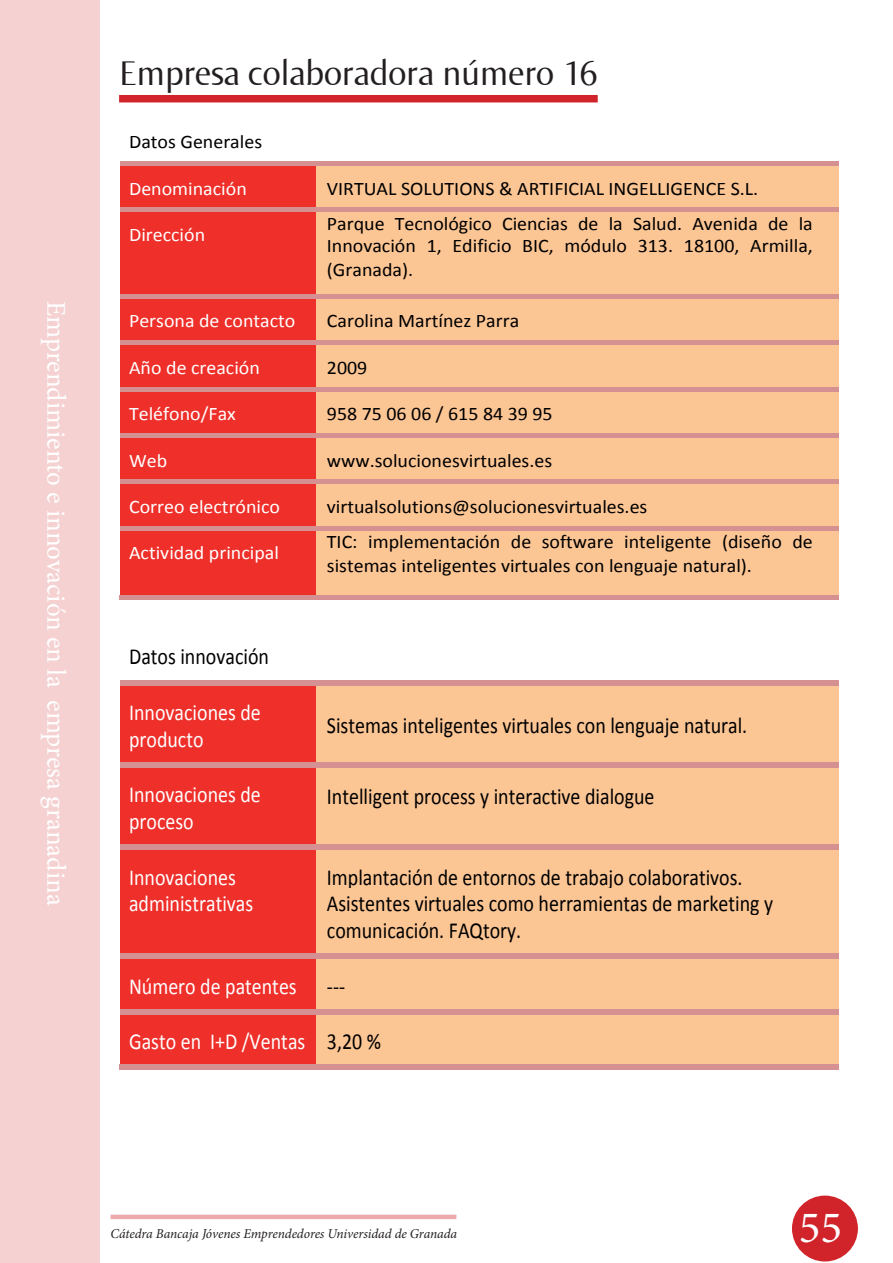
<style>
.page{position:relative;width:893px;height:1263px;background:#fff}
.page>*{position:absolute;margin:0;border:0;box-sizing:border-box;transform-origin:0 0}
.t1{font:45px "Minion Pro";color:#fff}
.t2{font:36px "Norma";color:#231f20}
.t3{font:27px "Minion Pro";letter-spacing:-.01em;color:#fff}
.t4{font:22.95px/26.8px "Calibri";color:#000;scale:.87 1}
.t5{font:22.95px/26.8px "Calibri";color:#fff;scale:.87 1}
.t6{font:19.2px/23.2px "Calibri";color:#000;text-align:justify;scale:1.04 1}
.t7{font:19.2px "Calibri";color:#fff;scale:1.04 1}
.t8{font:italic 13.5px "Minion Pro";letter-spacing:-.005em;color:#231f20}
.s1{color:#000}
</style>
<div class="page">
<div style="left:793px;top:1196px;width:64px;height:65px;background:#d1232a;border-radius:50%"></div>
<div style="left:792px;top:1195px;width:66px;height:66px;border:2px solid #d1232a;border-radius:50%"></div>
<div style="left:0;top:1px;width:100px;height:1262px;background:#f5d1d2"></div>
<hr style="left:111px;top:1215px;width:345px;height:4px;background:#eda9ac">
<div style="left:119px;top:95px;width:479px;height:7px;background:#d1232a"></div>
<div style="left:121px;top:166px;width:196px;height:41px;background:#ee2f2a"></div>
<div style="left:317px;top:166px;width:522px;height:41px;background:#fcc594"></div>
<div style="left:121px;top:161px;width:196px;height:5px;background:#d59092"></div>
<svg style="left:317px;top:161px;width:5px;height:5px"></svg>
<div style="left:322px;top:161px;width:517px;height:5px;background:#d59092"></div>
<div style="left:121px;top:212px;width:196px;height:82px;background:#ee2f2a"></div>
<div style="left:317px;top:212px;width:522px;height:82px;background:#fcc594"></div>
<div style="left:121px;top:207px;width:196px;height:5px;background:#d59092"></div>
<svg style="left:317px;top:207px;width:5px;height:5px"></svg>
<div style="left:322px;top:207px;width:517px;height:5px;background:#d59092"></div>
<div style="left:121px;top:299px;width:196px;height:41px;background:#ee2f2a"></div>
<div style="left:317px;top:299px;width:522px;height:41px;background:#fcc594"></div>
<div style="left:121px;top:294px;width:196px;height:5px;background:#d59092"></div>
<svg style="left:317px;top:294px;width:5px;height:5px"></svg>
<div style="left:322px;top:294px;width:517px;height:5px;background:#d59092"></div>
<div style="left:121px;top:345px;width:196px;height:42px;background:#ee2f2a"></div>
<div style="left:317px;top:345px;width:522px;height:42px;background:#fcc594"></div>
<div style="left:121px;top:340px;width:196px;height:5px;background:#d59092"></div>
<svg style="left:317px;top:340px;width:5px;height:5px"></svg>
<div style="left:322px;top:340px;width:517px;height:5px;background:#d59092"></div>
<div style="left:121px;top:391px;width:196px;height:42px;background:#ee2f2a"></div>
<div style="left:317px;top:391px;width:522px;height:42px;background:#fcc594"></div>
<hr style="left:121px;top:387px;width:196px;height:4px;background:#d59092">
<svg style="left:317px;top:387px;width:5px;height:4px"></svg>
<hr style="left:322px;top:387px;width:517px;height:4px;background:#d59092">
<div style="left:121px;top:438px;width:196px;height:41px;background:#ee2f2a"></div>
<div style="left:317px;top:438px;width:522px;height:41px;background:#fcc594"></div>
<div style="left:121px;top:433px;width:196px;height:5px;background:#d59092"></div>
<svg style="left:317px;top:433px;width:5px;height:5px"></svg>
<div style="left:322px;top:433px;width:517px;height:5px;background:#d59092"></div>
<div style="left:121px;top:484px;width:196px;height:42px;background:#ee2f2a"></div>
<div style="left:317px;top:484px;width:522px;height:42px;background:#fcc594"></div>
<div style="left:121px;top:479px;width:196px;height:5px;background:#d59092"></div>
<svg style="left:317px;top:479px;width:5px;height:5px"></svg>
<div style="left:322px;top:479px;width:517px;height:5px;background:#d59092"></div>
<div style="left:121px;top:531px;width:196px;height:64px;background:#ee2f2a"></div>
<div style="left:317px;top:531px;width:522px;height:64px;background:#fcc594"></div>
<div style="left:121px;top:526px;width:196px;height:5px;background:#d59092"></div>
<svg style="left:317px;top:526px;width:5px;height:5px"></svg>
<div style="left:322px;top:526px;width:517px;height:5px;background:#d59092"></div>
<hr style="left:119px;top:595px;width:198px;height:4px;background:#d59092">
<svg style="left:317px;top:595px;width:3px;height:4px"></svg>
<hr style="left:320px;top:595px;width:519px;height:4px;background:#d59092">
<div style="left:121px;top:685px;width:196px;height:77px;background:#ee2f2a"></div>
<div style="left:317px;top:685px;width:522px;height:77px;background:#fcc594"></div>
<div style="left:121px;top:680px;width:196px;height:5px;background:#d59092"></div>
<svg style="left:317px;top:680px;width:5px;height:5px"></svg>
<div style="left:322px;top:680px;width:517px;height:5px;background:#d59092"></div>
<div style="left:121px;top:768px;width:196px;height:76px;background:#ee2f2a"></div>
<div style="left:317px;top:768px;width:522px;height:76px;background:#fcc594"></div>
<div style="left:121px;top:762px;width:196px;height:6px;background:#d59092"></div>
<svg style="left:317px;top:762px;width:5px;height:6px"></svg>
<div style="left:322px;top:762px;width:517px;height:6px;background:#d59092"></div>
<div style="left:121px;top:850px;width:196px;height:103px;background:#ee2f2a"></div>
<div style="left:317px;top:850px;width:522px;height:103px;background:#fcc594"></div>
<div style="left:121px;top:844px;width:196px;height:6px;background:#d59092"></div>
<svg style="left:317px;top:844px;width:5px;height:6px"></svg>
<div style="left:322px;top:844px;width:517px;height:6px;background:#d59092"></div>
<div style="left:121px;top:959px;width:196px;height:50px;background:#ee2f2a"></div>
<div style="left:317px;top:959px;width:522px;height:50px;background:#fcc594"></div>
<div style="left:121px;top:953px;width:196px;height:6px;background:#d59092"></div>
<svg style="left:317px;top:953px;width:5px;height:6px"></svg>
<div style="left:322px;top:953px;width:517px;height:6px;background:#d59092"></div>
<div style="left:121px;top:1015px;width:196px;height:49px;background:#ee2f2a"></div>
<div style="left:317px;top:1015px;width:522px;height:49px;background:#fcc594"></div>
<div style="left:121px;top:1009px;width:196px;height:6px;background:#d59092"></div>
<svg style="left:317px;top:1009px;width:5px;height:6px"></svg>
<div style="left:322px;top:1009px;width:517px;height:6px;background:#d59092"></div>
<div style="left:119px;top:1064px;width:198px;height:6px;background:#d59092"></div>
<svg style="left:317px;top:1064px;width:3px;height:6px"></svg>
<div style="left:320px;top:1064px;width:519px;height:6px;background:#d59092"></div>
<h3 class="t3" style="left:74px;top:301px;width:606px;rotate:90deg">Emprendimiento e innovación en la empresa granadina</h3>
<h2 class="t2" style="left:119px;top:54px;width:480px">Empresa colaboradora número 16</h2>
<p class="t6" style="left:129px;top:130px;width:129px">Datos Generales</p>
<p class="t7" style="left:129px;top:176px;width:115px">Denominación</p>
<p class="t6" style="left:327px;top:177px;width:416px">VIRTUAL SOLUTIONS &amp; ARTIFICIAL INGELLIGENCE S.L.</p>
<p class="t7" style="left:129px;top:222px;width:75px">Dirección</p>
<p class="t6" style="left:327px;top:212px;width:469px">Parque Tecnológico Ciencias de la Salud. Avenida de la Innovación 1, Edificio BIC, módulo 313. 18100, Armilla, (Granada).</p>
<p class="t7" style="left:129px;top:309px;width:161px">Persona de contacto</p>
<p class="t6" style="left:327px;top:309px;width:186px">Carolina Martínez Parra</p>
<p class="t7" style="left:129px;top:355px;width:127px">Año de creación</p>
<p class="t6" style="left:327px;top:356px;width:40px">2009</p>
<p class="t7" style="left:129px;top:402px;width:104px">Teléfono/Fax</p>
<p class="t6" style="left:327px;top:402px;width:219px">958 75 06 06 / 615 84 39 95</p>
<p class="t7" style="left:129px;top:448px;width:38px">Web</p>
<p class="t6" style="left:327px;top:449px;width:218px">www.solucionesvirtuales.es</p>
<p class="t7" style="left:129px;top:494px;width:147px">Correo electrónico</p>
<p class="t6" style="left:327px;top:495px;width:310px">virtualsolutions@solucionesvirtuales.es</p>
<p class="t7" style="left:129px;top:541px;width:146px">Actividad principal</p>
<p class="t6" style="left:327px;top:530px;width:469px;line-height:24px">TIC: implementación de software inteligente (diseño de sistemas inteligentes virtuales con lenguaje natural).</p>
<p class="t4" style="left:129px;top:643px;width:162px">Datos innovación</p>
<p class="t5" style="left:129px;top:699px;width:153px">Innovaciones de producto</p>
<p class="t4" style="left:327px;top:712px;width:485px">Sistemas inteligentes virtuales con lenguaje natural.</p>
<p class="t5" style="left:129px;top:781px;width:153px">Innovaciones de proceso</p>
<p class="t4" style="left:327px;top:783px;width:378px">Intelligent process y interactive dialogue</p>
<p class="t5" style="left:129px;top:863px;width:144px">Innovaciones administrativas</p>
<p class="t4" style="left:327px;top:863px;width:514px">Implantación de entornos de trabajo colaborativos.<br>Asistentes virtuales como herramientas de marketing y comunicación. FAQtory.</p>
<p class="t5" style="left:129px;top:973px;width:194px">Número de patentes</p>
<p class="t4" style="left:327px;top:973px;width:23px">--‐--‐--‐</p>
<p class="t5" style="left:129px;top:1028px;width:291px">Gasto en I+D /Ventas <span class="s1">3,20 %</span></p>
<p class="t8" style="left:111px;top:1225px;width:348px">Cátedra Bancaja Jóvenes Emprendedores Universidad de Granada</p>
<h1 class="t1" style="left:799px;top:1197px;width:45px">55</h1>
</div>
